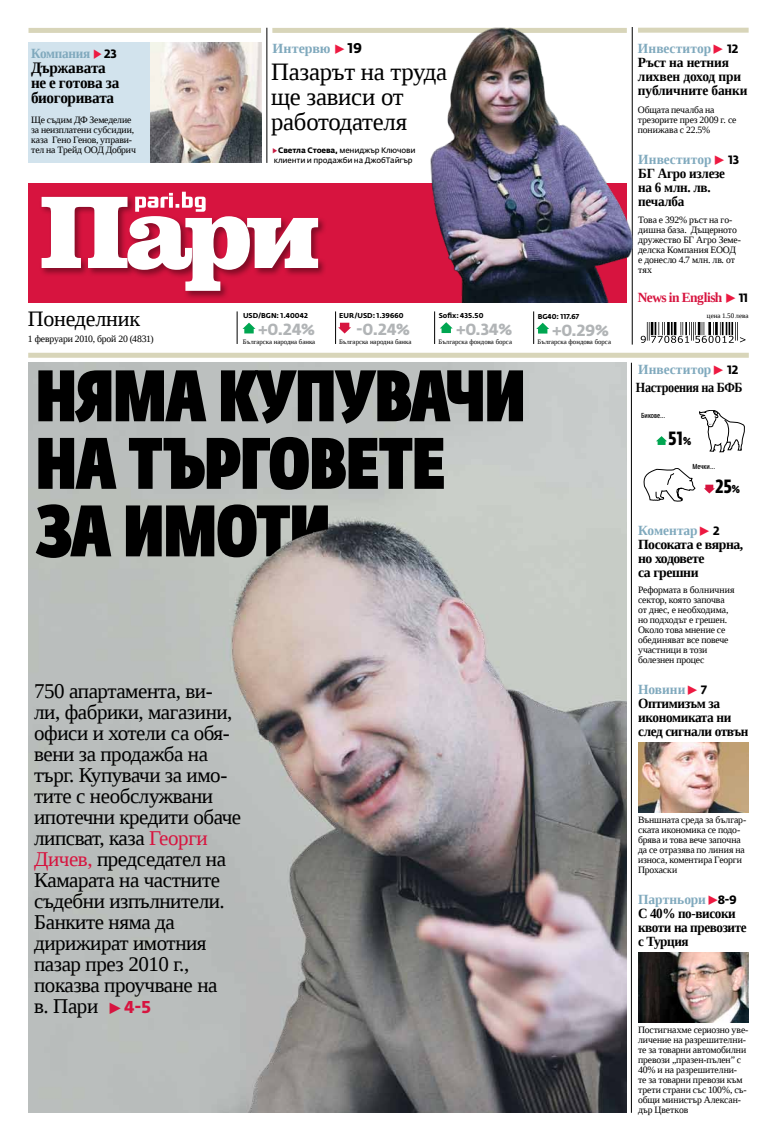
<style>
.page{position:relative;width:777px;height:1134px;background:#fff}
.page>*{position:absolute;margin:0;border:0;box-sizing:border-box;transform-origin:0 0}
.t1{font:72.1px/67.5px "Fedra Sans Dis Pro Heavy Cond";letter-spacing:-.005em;color:#000}
.t2{font:25px/25px "Liberation Serif";letter-spacing:-.01em;color:#000}
.t3{font:22px "Liberation Serif";letter-spacing:-.01em;color:#000}
.t4{font:21px/21px "Liberation Serif";letter-spacing:-.02em;color:#000}
.t5{font:700 19px "Fedra Sans Cd Alt Pro";color:#000}
.t6{font:700 16px/15px "Liberation Serif";letter-spacing:-.02em;color:#000;scale:.95 1}
.t7{font:700 16px "Fedra Sans Alt Pro";letter-spacing:-.005em;color:#b1b4b6}
.t8{font:700 14px/14px "Liberation Serif";letter-spacing:-.02em;color:#000;scale:.94 1}
.t9{font:700 14px/14px "Liberation Serif";letter-spacing:-.02em;color:#000;scale:.96 1}
.t10{font:700 14px/14px "Liberation Serif";letter-spacing:-.02em;color:#000;scale:.95 1}
.t11{font:700 14px/14px "Liberation Serif";letter-spacing:-.02em;color:#000}
.t12{font:700 14px/18.5px "Liberation Serif";letter-spacing:-.02em;color:#000;scale:.87 1}
.t13{font:700 14px "Liberation Serif";letter-spacing:-.035em;color:#d7143f;scale:.96 1}
.t14{font:700 14px "Liberation Serif";letter-spacing:-.015em;color:#80a9bd;scale:.94 1}
.t15{font:700 14px "Liberation Serif";letter-spacing:-.015em;color:#80a9bd}
.t16{font:9.7px/10px "Liberation Serif";letter-spacing:-.015em;color:#000}
.t17{font:7.8px/10px "Fedra Sans Alt Pro";letter-spacing:-.02em;color:#000}
.t18{font:7.2px "Fedra Sans Cd Alt Pro";color:#000}
.t19{font:700 7px "Fedra Sans Alt Pro";color:#000}
.t20{font:7px "Liberation Serif";letter-spacing:.005em;color:#000}
.t21{font:6.8px "Liberation Serif";color:#000}
.s1{font-family:"Fedra Sans Alt Pro";color:#ed1941}
.s2{font-family:"Fedra Sans Alt Pro";font-size:12px;color:#000}
.s3{font-family:"Fedra Sans Alt Pro";color:#000}
.s4{color:#c61a41}
.s5{font-weight:700}
.s6{color:#d7143f}
.s7{font-family:"Fedra Sans Alt Pro";font-weight:700;font-size:17px;color:#d7143f}
.s8{color:#80a9bd}
.s9{font-family:"Fedra Sans Alt Pro";font-size:12px}
.s10{font-size:11.4px}
</style>
<div class="page">
<div style="left:28px;top:183px;width:598px;height:120px;background:#d7143f"></div>
<div style="left:638px;top:28px;width:110px;height:5px;background:#d8d5b9"></div>
<div style="left:28px;top:43px;width:233px;height:120px;background:#d2e3ed"></div>
<hr style="left:267px;top:28px;width:1px;height:135px;background:#000">
<div style="left:28px;top:353px;width:721px;height:5px;background:#d8d5b9"></div>
<div style="left:39px;top:195px;width:97px;height:82px;background:#000;opacity:.4"></div>
<div style="left:183px;top:214px;width:75px;height:86px;background:#000;opacity:.4"></div>
<div style="left:245px;top:216px;width:82px;height:61px;background:#000;opacity:.4"></div>
<div style="left:272px;top:28px;width:355px;height:5px;background:#d8d5b9"></div>
<hr style="left:632px;top:27px;width:1px;height:318px;background:#000">
<div style="left:28px;top:28px;width:233px;height:5px;background:#d8d5b9"></div>
<svg style="left:42px;top:192px;width:276px;height:99px"></svg>
<hr style="left:533px;top:311px;width:1px;height:33px;background:#000">
<hr style="left:434px;top:311px;width:1px;height:33px;background:#000">
<hr style="left:335px;top:311px;width:1px;height:33px;background:#000">
<hr style="left:237px;top:311px;width:1px;height:33px;background:#000">
<svg style="left:640px;top:323px;width:105px;height:20px"></svg>
<svg style="left:536px;top:323px;width:13px;height:11px"></svg>
<svg style="left:338px;top:323px;width:13px;height:11px"></svg>
<svg style="left:242px;top:323px;width:13px;height:10px"></svg>
<svg style="left:440px;top:322px;width:13px;height:11px"></svg>
<hr style="left:631px;top:363px;width:1px;height:750px;background:#000">
<img style="left:430px;top:27px;width:209px;height:276px">
<img style="left:150px;top:43px;width:111px;height:120px">
<img style="left:28px;top:363px;width:598px;height:750px">
<img style="left:638px;top:743px;width:110px;height:70px">
<img style="left:638px;top:953px;width:110px;height:70px">
<svg style="left:644px;top:468px;width:51px;height:33px"></svg>
<svg style="left:656px;top:436px;width:11px;height:9px"></svg>
<svg style="left:704px;top:485px;width:11px;height:8px"></svg>
<svg style="left:699px;top:410px;width:45px;height:42px"></svg>
<p class="t14" style="left:31px;top:44px;width:93px">Компания <span class="s1">▶</span> <span class="s2">23</span></p>
<p class="t6" style="left:31px;top:60px;width:94px">Държавата не е готова за биогоривата</p>
<p class="t16" style="left:31px;top:114px;width:106px">Ще съдим ДФ Земеделие за неизплатени субсидии, каза Гено Генов, управи&shy;тел на Трейд ООД Добрич</p>
<p class="t15" style="left:272px;top:39px;width:91px">Интервю <span class="s1">▶</span><span class="s3">19</span></p>
<p class="t2" style="left:271px;top:59px;width:178px">Пазарът на труда ще зависи от работодателя</p>
<p class="t17" style="left:272px;top:145px;width:145px"><span class="s4">▶</span><span class="s5">Светла Стоева,</span> мениджър Ключови клиенти и продажби на ДжобТайгър</p>
<p class="t3" style="left:28px;top:305px;width:114px">Понеделник</p>
<p class="t16" style="left:28px;top:334px;width:127px">1 февруари 2010, брой 20 (4831)</p>
<p class="t19" style="left:243px;top:311px;width:66px">USD/BGN: 1.40042</p>
<p class="t7" style="left:258px;top:320px;width:58px">+0.24%</p>
<p class="t21" style="left:243px;top:338px;width:74px">Българска народна банка</p>
<p class="t19" style="left:339px;top:311px;width:66px">EUR/USD: 1.39660</p>
<p class="t7" style="left:356px;top:320px;width:55px">-0.24%</p>
<p class="t21" style="left:339px;top:338px;width:74px">Българска народна банка</p>
<p class="t19" style="left:439px;top:311px;width:46px">Sofix: 435.50</p>
<p class="t7" style="left:456px;top:320px;width:58px">+0.34%</p>
<p class="t21" style="left:438px;top:338px;width:75px">Българска фондова борса</p>
<p class="t19" style="left:538px;top:312px;width:43px">BG40: 117.67</p>
<p class="t7" style="left:552px;top:320px;width:58px">+0.29%</p>
<p class="t21" style="left:537px;top:338px;width:75px">Българска фондова борса</p>
<p class="t1" style="left:36px;top:356px;width:491px">Няма купувачи на търговете за имоти</p>
<p class="t4" style="left:34px;top:681px;width:209px">750 апартамента, ви&shy;ли, фабрики, магазини, офиси и хотели са обя&shy;вени за продажба на търг. Купувачи за имо&shy;тите с необслужвани ипотечни кредити обаче липсват, каза <span class="s6">Георги<br>Дичев,</span> председател на<br>Камарата на частните съдебни изпълнители.<br>Банките няма да дирижират имотния пазар през 2010 г., показва проучване на<br>в. Пари <span class="s7">▶ 4-5</span></p>
<p class="t9" style="left:638px;top:41px;width:116px"><span class="s8">Инвеститор</span><span class="s1">▶</span> <span class="s9">12<br></span>Ръст на нетния лихвен доход при публичните банки</p>
<p class="t16" style="left:638px;top:104px;width:100px">Общата печалба на трезорите през 2009 г. се понижава с 22.5%</p>
<p class="t8" style="left:638px;top:152px;width:109px"><span class="s8">Инвеститор</span> <span class="s1">▶</span> <span class="s9">13<br></span>БГ Агро излезе на 6 млн. лв. печалба</p>
<p class="t16" style="left:638px;top:214px;width:104px">Това е 392% ръст на го&shy;дишна база. Дъщерното дружество БГ Агро Земе&shy;делска Компания ЕООД е донесло 4.7 млн. лв. от тях</p>
<p class="t13" style="left:638px;top:288px;width:116px">News in English <span class="s1">▶</span> <span class="s2">11</span></p>
<p class="t20" style="left:707px;top:311px;width:43px">цена 1.50 лева</p>
<p class="t12" style="left:636px;top:359px;width:124px"><span class="s8">Инвеститор</span><span class="s1">▶</span> <span class="s9">12<br></span>Настроения на БФБ</p>
<p class="t5" style="left:668px;top:427px;width:24px">51<span class="s10">%</span></p>
<p class="t5" style="left:715px;top:475px;width:26px">25<span class="s10">%</span></p>
<p class="t18" style="left:641px;top:412px;width:26px">Бикове...</p>
<p class="t18" style="left:692px;top:463px;width:24px">Мечки...</p>
<p class="t11" style="left:638px;top:523px;width:107px"><span class="s8">Коментар</span><span class="s1">▶</span> <span class="s9">2<br></span>Посоката е вярна, но ходовете<br>са грешни</p>
<p class="t16" style="left:638px;top:584px;width:98px">Реформата в болничния сектор, която започва от днес, е необходима, но подходът е грешен.<br>Около това мнение се обединяват все повече участници в този болезнен процес</p>
<p class="t10" style="left:638px;top:682px;width:117px"><span class="s8">Новини</span><span class="s1">▶</span> <span class="s9">7<br></span>Оптимизъм за икономиката ни след сигнали отвън</p>
<p class="t16" style="left:638px;top:814px;width:110px">Външната среда за българ&shy;ската икономика се подо&shy;брява и това вече започна да се отразява по линия на износа, коментира Георги<br>Прохаски</p>
<p class="t8" style="left:638px;top:892px;width:117px"><span class="s8">Партньори</span><span class="s1">▶</span><span class="s9">8-9<br></span>С 40% по-високи квоти на превозите с Турция</p>
<p class="t16" style="left:638px;top:1024px;width:112px">Постигнахме сериозно уве&shy;личение на разрешителни&shy;те за товарни автомобилни превози „празен-пълен” с<br>40% и на разрешителни-<br>те за товарни превози към трети страни със 100%, съ&shy;общи министър Алексан&shy;дър Цветков</p>
</div>
